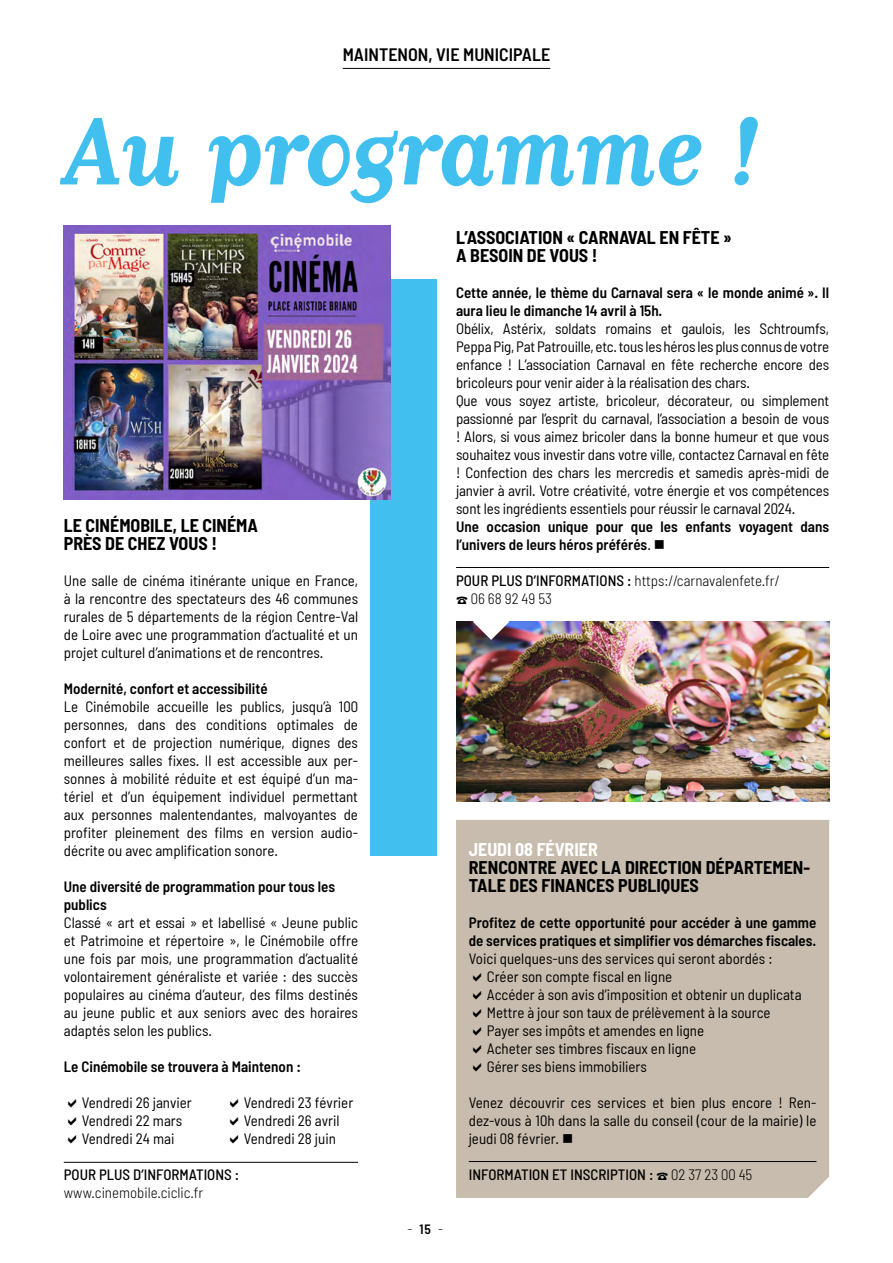
<style>
.page{position:relative;width:893px;height:1263px;background:#fff}
.page>*{position:absolute;margin:0;border:0;box-sizing:border-box;transform-origin:0 0}
.t1{font:700 135px "Matrix Script";letter-spacing:-.01em;color:#41c0f0}
.t2{font:700 semi-condensed 18px/18px "Barlow";color:#000}
.t3{font:600 semi-condensed 18px "Barlow";color:#000}
.t4{font:700 semi-condensed 18px "Barlow";color:#fff}
.t5{font:semi-condensed 15px/18px "Barlow";letter-spacing:-.01em;color:#000;text-align:justify}
.t6{font:600 semi-condensed 15px/18px "Barlow";color:#000}
.t7{font:300 semi-condensed 15px/18px "Barlow";color:#000}
.t8{font:500 semi-condensed 15px "Barlow";color:#000}
.t9{font:300 semi-condensed 13.5px "Barlow";color:#000}
.s1{font-weight:400}
.s2{font-weight:500}
.s3{font-weight:300}
.s4{font-weight:600}
</style>
<div class="page">
<div style="left:456px;top:820px;width:373px;height:378px;background:#c7bcad"></div>
<div style="left:370px;top:280px;width:67px;height:576px;background:#41c0f0"></div>
<img style="left:456px;top:622px;width:373px;height:180px">
<hr style="left:64px;top:1162px;width:294px;height:1px;background:#000">
<hr style="left:469px;top:1161px;width:347px;height:1px;background:#000">
<hr style="left:343px;top:68px;width:207px;height:1px;background:#000">
<hr style="left:456px;top:567px;width:373px;height:1px;background:#000">
<img style="left:64px;top:226px;width:326px;height:274px">
<svg style="left:473px;top:621px;width:36px;height:19px"></svg>
<svg style="left:473px;top:973px;width:8px;height:8px"></svg>
<svg style="left:473px;top:991px;width:8px;height:8px"></svg>
<svg style="left:473px;top:1009px;width:8px;height:8px"></svg>
<svg style="left:473px;top:1027px;width:8px;height:8px"></svg>
<svg style="left:473px;top:1045px;width:8px;height:8px"></svg>
<svg style="left:473px;top:1063px;width:8px;height:8px"></svg>
<svg style="left:657px;top:1172px;width:11px;height:8px"></svg>
<p class="t3" style="left:343px;top:43px;width:209px">MAINTENON, VIE MUNICIPALE</p>
<h1 class="t1" style="left:64px;top:95px;width:696px">Au programme !</h1>
<p class="t2" style="left:456px;top:228px;width:277px">L’ASSOCIATION « CARNAVAL EN FÊTE »<br>A BESOIN DE VOUS !</p>
<p class="t6" style="left:456px;top:283px;width:375px">Cette année, le thème du Carnaval sera « le monde animé ». Il aura lieu le dimanche 14 avril à 15h.</p>
<p class="t5" style="left:456px;top:319px;width:375px;text-align:left">Obélix, Astérix, soldats romains et gaulois, les Schtroumfs, PeppaPig,PatPatrouille,etc.tous leshéros lesplusconnusdevotre enfance ! L’association Carnaval en fête recherche encore des bricoleurs pour venir aider à la réalisation des chars.<br>Que vous soyez artiste, bricoleur, décorateur, ou simplement passionné par l’esprit du carnaval, l’association a besoin de vous ! Alors, si vous aimez bricoler dans la bonne humeur et que vous souhaitez vous investir dans votre ville, contactez Carnaval en fête ! Confection des chars les mercredis et samedis après-midi de janvier à avril. Votre créativité, votre énergie et vos compétences sont les ingrédients essentiels pour réussir le carnaval 2024.</p>
<p class="t6" style="left:456px;top:517px;width:375px">Une occasion unique pour que les enfants voyagent dans l’univers de leurs héros préférés<span class="s1">.</span> ■</p>
<p class="t7" style="left:471px;top:571px;width:310px;text-indent:-15px"><span class="s2">POUR PLUS D’INFORMATIONS :</span> https://carnavalenfete.fr/<br>06 68 92 49 53</p>
<p class="t2" style="left:64px;top:516px;width:196px">LE CINÉMOBILE, LE CINÉMA<br>PRÈS DE CHEZ VOUS !</p>
<p class="t5" style="left:64px;top:571px;width:296px">Une salle de cinéma itinérante unique en France, à la rencontre des spectateurs des 46 communes rurales de 5 départements de la région Centre-Val de Loire avec une programmation d’actualité et un projet culturel d’animations et de rencontres.</p>
<p class="t6" style="left:64px;top:679px;width:205px">Modernité, confort et accessibilité</p>
<p class="t5" style="left:64px;top:697px;width:296px">Le Cinémobile accueille les publics, jusqu’à 100 personnes, dans des conditions optimales de confort et de projection numérique, dignes des meilleures salles fixes. Il est accessible aux per&shy;sonnes à mobilité réduite et est équipé d’un ma&shy;tériel et d’un équipement individuel permettant aux personnes malentendantes, malvoyantes de profiter pleinement des films en version audio&shy;décrite ou avec amplification sonore.</p>
<p class="t6" style="left:64px;top:877px;width:273px">Une diversité de programmation pour tous les publics</p>
<p class="t5" style="left:64px;top:913px;width:296px">Classé « art et essai » et labellisé « Jeune public et Patrimoine et répertoire », le Cinémobile offre une fois par mois, une programmation d’actualité volontairement généraliste et variée : des succès populaires au cinéma d’auteur, des films destinés au jeune public et aux seniors avec des horaires adaptés selon les publics.</p>
<p class="t6" style="left:64px;top:1057px;width:239px">Le Cinémobile se trouvera à Maintenon :</p>
<p class="t5" style="left:82px;top:1093px;width:112px">Vendredi 26 janvier</p>
<p class="t5" style="left:244px;top:1093px;width:111px">Vendredi 23 février</p>
<p class="t5" style="left:82px;top:1111px;width:102px">Vendredi 22 mars</p>
<p class="t5" style="left:244px;top:1111px;width:97px">Vendredi 26 avril</p>
<p class="t5" style="left:82px;top:1129px;width:94px">Vendredi 24 mai</p>
<p class="t5" style="left:244px;top:1129px;width:94px">Vendredi 28 juin</p>
<p class="t8" style="left:64px;top:1165px;width:177px">POUR PLUS D’INFORMATIONS :</p>
<p class="t7" style="left:64px;top:1183px;width:141px">www.cinemobile.ciclic.fr</p>
<p class="t4" style="left:469px;top:838px;width:131px">JEUDI 08 FÉVRIER</p>
<p class="t2" style="left:469px;top:858px;width:343px">RENCONTRE AVEC LA DIRECTION DÉPARTEMEN-<br>TALE DES FINANCES PUBLIQUES</p>
<p class="t6" style="left:469px;top:913px;width:349px">Profitez de cette opportunité pour accéder à une gamme de services pratiques et simplifier vos démarches fiscales.</p>
<p class="t5" style="left:487px;top:949px;width:316px;text-align:left;text-indent:-18px">Voici quelques-uns des services qui seront abordés :<br>Créer son compte fiscal en ligne<br>Accéder à son avis d’imposition et obtenir un duplicata Mettre à jour son taux de prélèvement à la source Payer ses impôts et amendes en ligne<br>Acheter ses timbres fiscaux en ligne<br>Gérer ses biens immobiliers</p>
<p class="t5" style="left:469px;top:1093px;width:349px">Venez découvrir ces services et bien plus encore ! Ren&shy;dez-vous à 10h dans la salle du conseil (cour de la mairie) le jeudi 08 février. ■</p>
<p class="t8" style="left:469px;top:1165px;width:285px">INFORMATION ET INSCRIPTION : <span class="s3">02 37 23 00 45</span></p>
<p class="t9" style="left:407px;top:1221px;width:37px">- <span class="s4">15</span> -</p>
</div>
